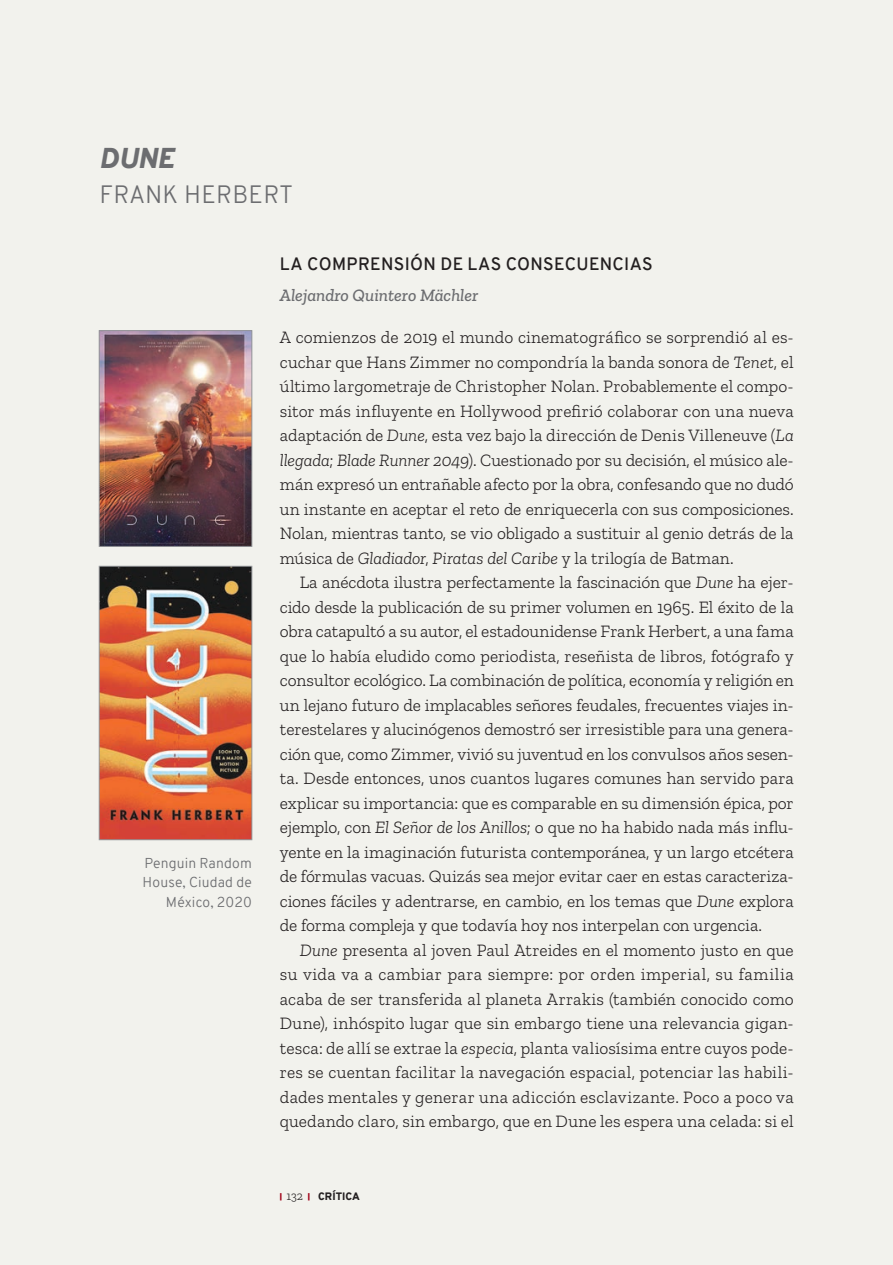
<style>
.page{position:relative;width:893px;height:1265px;background:#f2f2ed}
.page>*{position:absolute;margin:0;border:0;box-sizing:border-box;transform-origin:0 0}
.Reseña_título_genera{font:italic 900 28px "Overpass";color:#6c6d70}
.Reseña_subtítulo_gen{font:300 24.5px "Overpass";letter-spacing:.01em;color:#6c6d70}
.Cuerpo_del_texto{font:300 17.5px/24.5px "Zilla Slab";color:#231f20;text-align:justify}
.Cuerpo_de_texto_prim{font:300 17.5px/24.5px "Zilla Slab";color:#231f20;text-align:justify}
.Reseña_subtítulo{font:600 17.5px "Overpass";letter-spacing:.02em;color:#231f20}
.Reseña_autor{font:italic 500 17.5px "Zilla Slab";color:#6c6d70}
.Reseña_ficha_pág__iz{font:300 14px/19.2px "Overpass";letter-spacing:.01em;color:#6c6d70;text-align:right}
.t1{font:900 10.5px "Overpass";letter-spacing:.01em;color:#231f20}
.s1{font-style:italic}
.s2{font-family:"Zilla Slab";font-weight:300;font-size:12.25px}
</style>
<div class="page">
<svg style="left:280px;top:1193px;width:2px;height:7px"></svg>
<svg style="left:308px;top:1193px;width:2px;height:7px"></svg>
<img style="left:101px;top:332px;width:149px;height:213px">
<div style="left:99px;top:330px;width:153px;height:217px;border:1px solid #939598"></div>
<img style="left:101px;top:568px;width:149px;height:270px">
<div style="left:99px;top:566px;width:153px;height:274px;border:1px solid #939598"></div>
<p class="Reseña_título_genera" style="left:99px;top:138px;width:76px">DUNE</p>
<p class="Reseña_subtítulo_gen" style="left:99px;top:177px;width:195px">FRANK HERBERT</p>
<p class="Reseña_ficha_pág__iz" style="left:143px;top:854px;width:111px">Penguin Random<br>House, Ciudad de<br>México, 2020</p>
<p class="Reseña_subtítulo" style="left:280px;top:251px;width:374px">LA COMPRENSIÓN DE LAS CONSECUENCIAS</p>
<p class="Reseña_autor" style="left:280px;top:285px;width:200px">Alejandro Quintero Mächler</p>
<p class="Cuerpo_de_texto_prim" style="left:280px;top:325px;width:515px">A comienzos de 2019 el mundo cinematográfico se sorprendió al es&shy;cuchar que Hans Zimmer no compondría la banda sonora de <span class="s1">Tenet</span>, el último largometraje de Christopher Nolan. Probablemente el compo&shy;sitor más influyente en Hollywood prefirió colaborar con una nueva adaptación de <span class="s1">Dune</span>, esta vez bajo la dirección de Denis Villeneuve (<span class="s1">La llegada</span>; <span class="s1">Blade Runner 2049</span>). Cuestionado por su decisión, el músico ale&shy;mán expresó un entrañable afecto por la obra, confesando que no dudó un instante en aceptar el reto de enriquecerla con sus composiciones.<br>Nolan, mientras tanto, se vio obligado a sustituir al genio detrás de la música de <span class="s1">Gladiador</span>, <span class="s1">Piratas del Caribe</span> y la trilogía de Batman.</p>
<p class="Cuerpo_del_texto" style="left:280px;top:570px;width:515px;text-indent:20px">La anécdota ilustra perfectamente la fascinación que <span class="s1">Dune</span> ha ejer&shy;cido desde la publicación de su primer volumen en 1965. El éxito de la obra catapultó a su autor, el estadounidense Frank Herbert, a una fama que lo había eludido como periodista, reseñista de libros, fotógrafo y consultor ecológico. La combinación de política, economía y religión en un lejano futuro de implacables señores feudales, frecuentes viajes in&shy;terestelares y alucinógenos demostró ser irresistible para una genera&shy;ción que, como Zimmer, vivió su juventud en los convulsos años sesen&shy;ta. Desde entonces, unos cuantos lugares comunes han servido para explicar su importancia: que es comparable en su dimensión épica, por ejemplo, con <span class="s1">El Señor de los Anillos</span>; o que no ha habido nada más influ&shy;yente en la imaginación futurista contemporánea, y un largo etcétera de fórmulas vacuas. Quizás sea mejor evitar caer en estas caracteriza&shy;ciones fáciles y adentrarse, en cambio, en los temas que <span class="s1">Dune</span> explora de forma compleja y que todavía hoy nos interpelan con urgencia.</p>
<p class="Cuerpo_del_texto" style="left:280px;top:938px;width:515px;text-indent:20px"><span class="s1">Dune</span> presenta al joven Paul Atreides en el momento justo en que su vida va a cambiar para siempre: por orden imperial, su familia acaba de ser transferida al planeta Arrakis (también conocido como Dune), inhóspito lugar que sin embargo tiene una relevancia gigan&shy;tesca: de allí se extrae la <span class="s1">especia</span>, planta valiosísima entre cuyos pode&shy;res se cuentan facilitar la navegación espacial, potenciar las habili&shy;dades mentales y generar una adicción esclavizante. Poco a poco va quedando claro, sin embargo, que en Dune les espera una celada: si el</p>
<p class="t1" style="left:286px;top:1189px;width:75px"><span class="s2">132</span> CRÍTICA</p>
</div>
